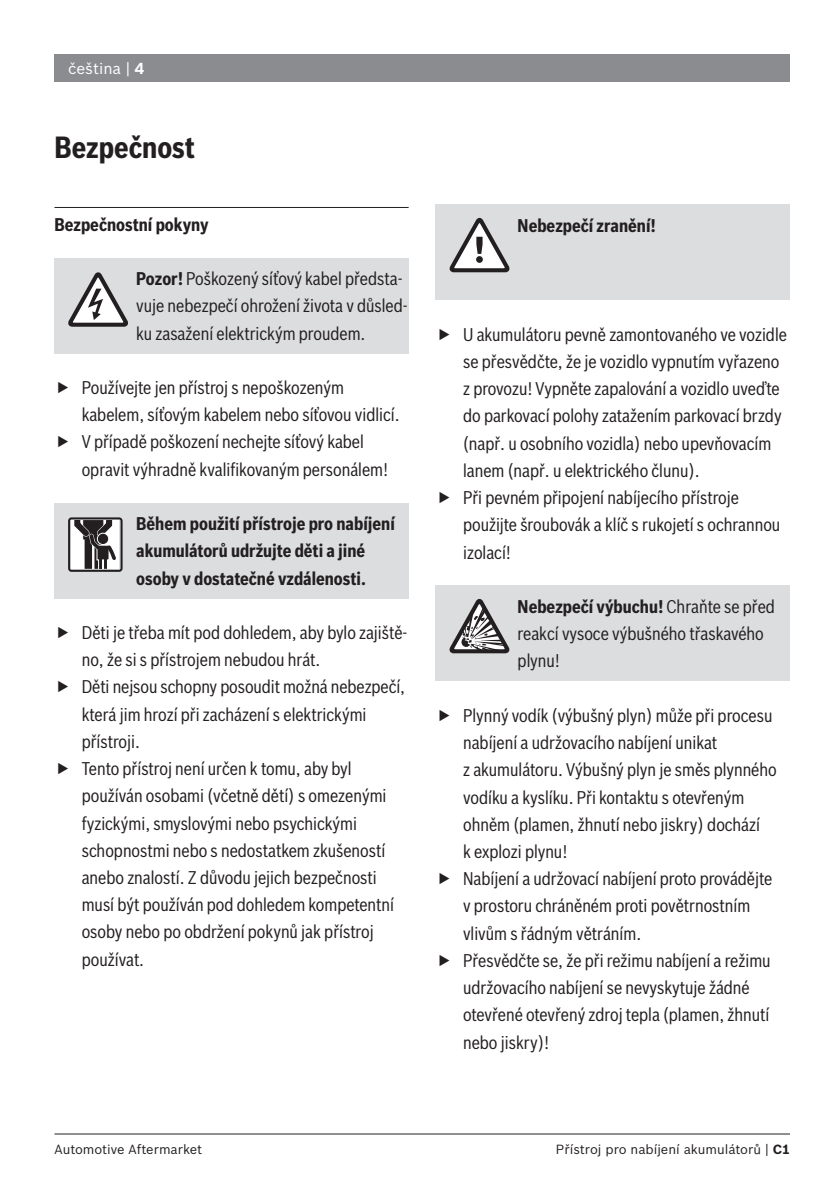
<style>
.page{position:relative;width:840px;height:1191px;background:#fff}
.page>*{position:absolute;margin:0;border:0;box-sizing:border-box;transform-origin:0 0}
.t1{font:700 30px "Bosch Sans Cond";color:#231f20}
.t2{font:18px/27.2px "Bosch Sans Cond";color:#231f20}
.t3{font:700 18px/27.2px "Bosch Sans Cond";color:#231f20}
.t4{font:15.4px "Bosch Sans";color:#fff}
.t5{font:13px "Bosch Sans";color:#231f20}
.s1{font-weight:700}
</style>
<div class="page">
<div style="left:54px;top:54px;width:735px;height:28px;background:#8a8c8f"></div>
<hr style="left:54px;top:1133px;width:735px;height:1px;background:#231f20">
<div style="left:54px;top:259px;width:354px;height:95px;background:#dcdddf"></div>
<div style="left:54px;top:503px;width:354px;height:96px;background:#dcdddf"></div>
<div style="left:435px;top:204px;width:354px;height:95px;background:#dcdddf"></div>
<div style="left:435px;top:585px;width:354px;height:95px;background:#dcdddf"></div>
<hr style="left:54px;top:207px;width:354px;height:1px;background:#231f20">
<svg style="left:449px;top:218px;width:60px;height:54px"></svg>
<svg style="left:68px;top:272px;width:60px;height:55px"></svg>
<svg style="left:449px;top:599px;width:60px;height:54px"></svg>
<svg style="left:68px;top:517px;width:54px;height:54px"></svg>
<p class="t4" style="left:68px;top:59px;width:77px">čeština | <span class="s1">4</span></p>
<p class="t1" style="left:54px;top:129px;width:142px">Bezpečnost</p>
<p class="t3" style="left:54px;top:211px;width:155px">Bezpečnostní pokyny</p>
<p class="t2" style="left:136px;top:265px;width:273px"><span class="s1">Pozor!</span> Poškozený síťový kabel předsta&shy;vuje nebezpečí ohrožení života v důsled&shy;ku zasažení elektrickým proudem.</p>
<p class="t2" style="left:82px;top:374px;width:319px">Používejte jen přístroj s nepoškozeným kabelem, síťovým kabelem nebo síťovou vidlicí.</p>
<p class="t2" style="left:82px;top:428px;width:307px">V případě poškození nechejte síťový kabel opravit výhradně kvalifikovaným personálem!</p>
<p class="t3" style="left:136px;top:510px;width:260px">Během použití přístroje pro nabíjení akumulátorů udržujte děti a jiné osoby v dostatečné vzdálenosti.</p>
<p class="t2" style="left:82px;top:619px;width:327px">Děti je třeba mít pod dohledem, aby bylo zajiště&shy;no, že si s přístrojem nebudou hrát.</p>
<p class="t2" style="left:82px;top:673px;width:325px">Děti nejsou schopny posoudit možná nebezpečí, která jim hrozí při zacházení s elektrickými přístroji.</p>
<p class="t2" style="left:82px;top:755px;width:314px">Tento přístroj není určen k tomu, aby byl používán osobami (včetně dětí) s omezenými fyzickými, smyslovými nebo psychickými schopnostmi nebo s nedostatkem zkušeností anebo znalostí. Z důvodu jejich bezpečnosti musí být používán pod dohledem kompetentní osoby nebo po obdržení pokynů jak přístroj používat.</p>
<p class="t3" style="left:517px;top:212px;width:140px">Nebezpečí zranění!</p>
<p class="t2" style="left:463px;top:320px;width:325px">U akumulátoru pevně zamontovaného ve vozidle se přesvědčte, že je vozidlo vypnutím vyřazeno z provozu! Vypněte zapalování a vozidlo uveďte do parkovací polohy zatažením parkovací brzdy (např. u osobního vozidla) nebo upevňovacím lanem (např. u elektrického člunu).</p>
<p class="t2" style="left:463px;top:484px;width:318px">Při pevném připojení nabíjecího přístroje použijte šroubovák a klíč s rukojetí s ochrannou izolací!</p>
<p class="t2" style="left:517px;top:593px;width:259px"><span class="s1">Nebezpečí výbuchu!</span> Chraňte se před reakcí vysoce výbušného třaskavého plynu!</p>
<p class="t2" style="left:463px;top:701px;width:315px">Plynný vodík (výbušný plyn) může při procesu nabíjení a udržovacího nabíjení unikat<br>z akumulátoru. Výbušný plyn je směs plynného vodíku a kyslíku. Při kontaktu s otevřeným ohněm (plamen, žhnutí nebo jiskry) dochází<br>k explozi plynu!</p>
<p class="t2" style="left:463px;top:865px;width:310px">Nabíjení a udržovací nabíjení proto provádějte v prostoru chráněném proti povětrnostním vlivům s řádným větráním.</p>
<p class="t2" style="left:463px;top:946px;width:309px">Přesvědčte se, že při režimu nabíjení a režimu udržovacího nabíjení se nevyskytuje žádné otevřené otevřený zdroj tepla (plamen, žhnutí nebo jiskry)!</p>
<p class="t5" style="left:54px;top:1141px;width:149px">Automotive Aftermarket</p>
<p class="t5" style="left:555px;top:1141px;width:235px">Přístroj pro nabíjení akumulátorů | <span class="s1">C1</span></p>
</div>
